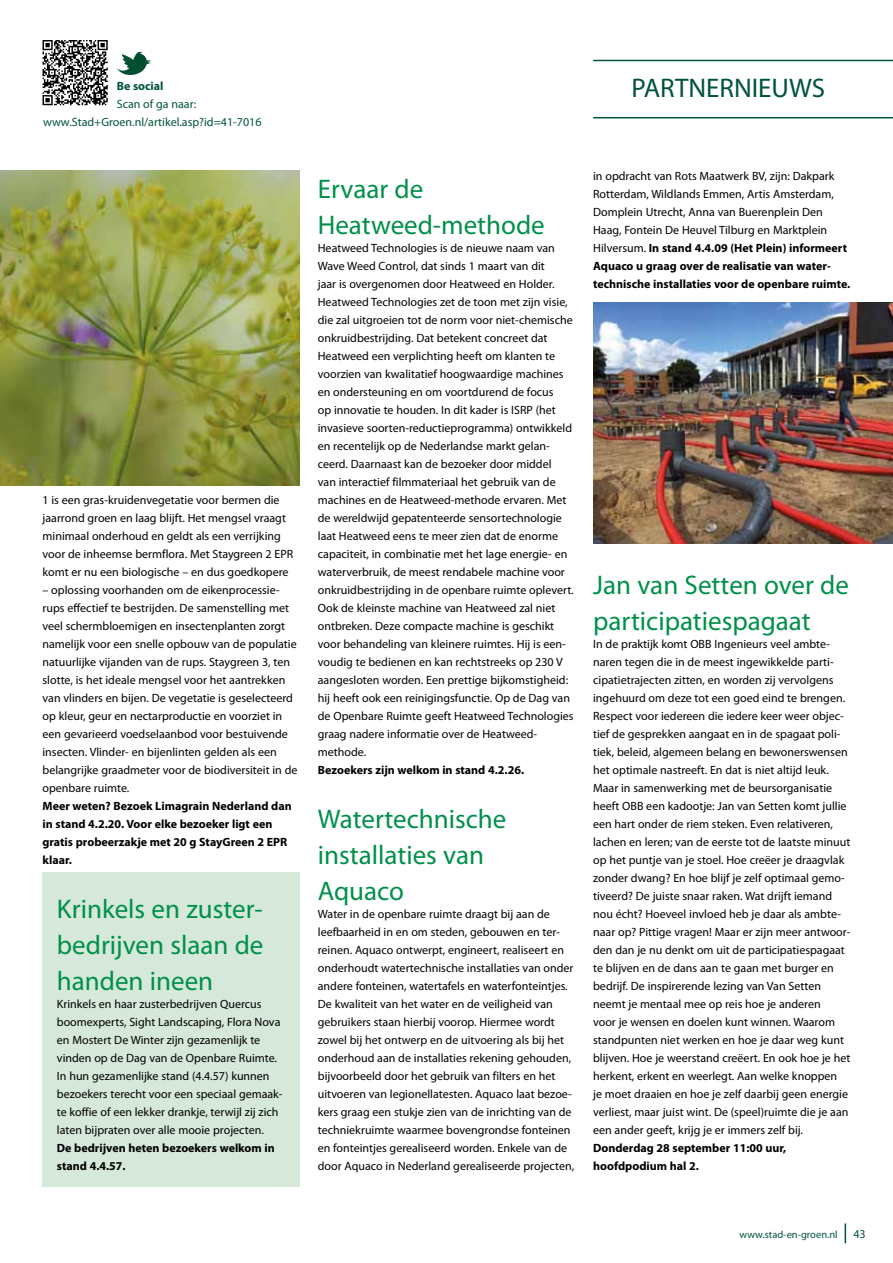
<style>
.page{position:relative;width:893px;height:1263px;background:#fff}
.page>*{position:absolute;margin:0;border:0;box-sizing:border-box;transform-origin:0 0}
.t1{font:27px/36px "Myriad Pro";color:#00904a}
.t2{font:27px "Myriad Pro";color:#00533d}
.t3{font:12px/18px "Myriad Pro";color:#000}
.t4{font:700 12px/18px "Myriad Pro";color:#000}
.t5{font:12px/18px "Myriad Pro";color:#00533d}
.t6{font:700 12px "Myriad Pro";color:#00533d}
.t7{font:10.5px "Myriad Pro";color:#00533d}
.s1{font-weight:700}
</style>
<div class="page">
<svg style="left:845px;top:1223px;width:1px;height:20px"></svg>
<hr style="left:593px;top:117px;width:300px;height:1px;background:#00533d">
<hr style="left:593px;top:60px;width:300px;height:1px;background:#00533d">
<div style="left:43px;top:872px;width:257px;height:315px;background:#d5e8da"></div>
<img style="left:0;top:170px;width:300px;height:315px">
<img style="left:593px;top:303px;width:300px;height:241px">
<svg style="left:43px;top:40px;width:65px;height:65px"></svg>
<svg style="left:117px;top:52px;width:34px;height:23px"></svg>
<p class="t6" style="left:117px;top:78px;width:48px">Be social</p>
<p class="t5" style="left:43px;top:95px;width:220px;text-indent:74px">Scan of ga naar: www.Stad+Groen.nl/artikel.asp?id=41-7016</p>
<p class="t3" style="left:43px;top:491px;width:252px">1 is een gras-kruidenvegetatie voor bermen die jaarrond groen en laag blijft. Het mengsel vraagt minimaal onderhoud en geldt als een verrijking voor de inheemse bermflora. Met Staygreen 2 EPR komt er nu een biologische – en dus goedkopere</p>
<p class="t3" style="left:43px;top:581px;width:256px">– oplossing voorhanden om de eikenprocessie&shy;rups effectief te bestrijden. De samenstelling met veel schermbloemigen en insectenplanten zorgt namelijk voor een snelle opbouw van de populatie natuurlijke vijanden van de rups. Staygreen 3, ten slotte, is het ideale mengsel voor het aantrekken van vlinders en bijen. De vegetatie is geselecteerd op kleur, geur en nectarproductie en voorziet in een gevarieerd voedselaanbod voor bestuivende insecten. Vlinder- en bijenlinten gelden als een belangrijke graadmeter voor de biodiversiteit in de openbare ruimte.</p>
<p class="t4" style="left:43px;top:797px;width:251px">Meer weten? Bezoek Limagrain Nederland dan in stand 4.2.20. Voor elke bezoeker ligt een gratis probeerzakje met 20 g StayGreen 2 EPR klaar.</p>
<h1 class="t1" style="left:57px;top:891px;width:208px;text-align:justify">Krinkels en zuster&shy;bedrijven slaan de handen ineen</h1>
<p class="t3" style="left:57px;top:995px;width:227px">Krinkels en haar zusterbedrijven Quercus boomexperts, Sight Landscaping, Flora Nova en Mostert De Winter zijn gezamenlijk te vinden op de Dag van de Openbare Ruimte.<br>In hun gezamenlijke stand (4.4.57) kunnen bezoekers terecht voor een speciaal gemaak&shy;te koffie of een lekker drankje, terwijl zij zich laten bijpraten over alle mooie projecten.</p>
<p class="t4" style="left:57px;top:1139px;width:219px">De bedrijven heten bezoekers welkom in stand 4.4.57.</p>
<h1 class="t2" style="left:632px;top:72px;width:195px">PARTNERNIEUWS</h1>
<h1 class="t1" style="left:318px;top:171px;width:228px">Ervaar de<br>Heatweed-methode</h1>
<p class="t3" style="left:318px;top:239px;width:257px">Heatweed Technologies is de nieuwe naam van Wave Weed Control, dat sinds 1 maart van dit<br>jaar is overgenomen door Heatweed en Holder.<br>Heatweed Technologies zet de toon met zijn visie, die zal uitgroeien tot de norm voor niet-chemische onkruidbestrijding. Dat betekent concreet dat Heatweed een verplichting heeft om klanten te voorzien van kwalitatief hoogwaardige machines en ondersteuning en om voortdurend de focus<br>op innovatie te houden. In dit kader is ISRP (het invasieve soorten-reductieprogramma) ontwikkeld en recentelijk op de Nederlandse markt gelan&shy;ceerd. Daarnaast kan de bezoeker door middel<br>van interactief filmmateriaal het gebruik van de machines en de Heatweed-methode ervaren. Met de wereldwijd gepatenteerde sensortechnologie laat Heatweed eens te meer zien dat de enorme capaciteit, in combinatie met het lage energie- en waterverbruik, de meest rendabele machine voor onkruidbestrijding in de openbare ruimte oplevert.<br>Ook de kleinste machine van Heatweed zal niet ontbreken. Deze compacte machine is geschikt voor behandeling van kleinere ruimtes. Hij is een&shy;voudig te bedienen en kan rechtstreeks op 230 V aangesloten worden. Een prettige bijkomstigheid: hij heeft ook een reinigingsfunctie. Op de Dag van de Openbare Ruimte geeft Heatweed Technologies graag nadere informatie over de Heatweed&shy;methode.</p>
<p class="t4" style="left:318px;top:761px;width:208px">Bezoekers zijn welkom in stand 4.2.26.</p>
<h1 class="t1" style="left:318px;top:801px;width:190px">Watertechnische installaties van<br>Aquaco</h1>
<p class="t3" style="left:318px;top:905px;width:258px">Water in de openbare ruimte draagt bij aan de leefbaarheid in en om steden, gebouwen en ter&shy;reinen. Aquaco ontwerpt, engineert, realiseert en onderhoudt watertechnische installaties van onder andere fonteinen, watertafels en waterfonteintjes.<br>De kwaliteit van het water en de veiligheid van gebruikers staan hierbij voorop. Hiermee wordt zowel bij het ontwerp en de uitvoering als bij het onderhoud aan de installaties rekening gehouden, bijvoorbeeld door het gebruik van filters en het uitvoeren van legionellatesten. Aquaco laat bezoe&shy;kers graag een stukje zien van de inrichting van de techniekruimte waarmee bovengrondse fonteinen en fonteintjes gerealiseerd worden. Enkele van de door Aquaco in Nederland gerealiseerde projecten,</p>
<p class="t3" style="left:593px;top:167px;width:259px">in opdracht van Rots Maatwerk BV, zijn: Dakpark Rotterdam, Wildlands Emmen, Artis Amsterdam, Domplein Utrecht, Anna van Buerenplein Den Haag, Fontein De Heuvel Tilburg en Marktplein Hilversum. <span class="s1">In stand 4.4.09 (Het Plein) informeert Aquaco u graag over de realisatie van water&shy;technische installaties voor de openbare ruimte.</span></p>
<h1 class="t1" style="left:593px;top:567px;width:257px">Jan van Setten over de participatiespagaat</h1>
<p class="t3" style="left:593px;top:635px;width:259px">In de praktijk komt OBB Ingenieurs veel ambte&shy;naren tegen die in de meest ingewikkelde parti&shy;cipatietrajecten zitten, en worden zij vervolgens ingehuurd om deze tot een goed eind te brengen.<br>Respect voor iedereen die iedere keer weer objec&shy;tief de gesprekken aangaat en in de spagaat poli&shy;tiek, beleid, algemeen belang en bewonerswensen het optimale nastreeft. En dat is niet altijd leuk.<br>Maar in samenwerking met de beursorganisatie heeft OBB een kadootje: Jan van Setten komt jullie een hart onder de riem steken. Even relativeren, lachen en leren; van de eerste tot de laatste minuut op het puntje van je stoel. Hoe creëer je draagvlak zonder dwang? En hoe blijf je zelf optimaal gemo&shy;tiveerd? De juiste snaar raken. Wat drijft iemand nou écht? Hoeveel invloed heb je daar als ambte&shy;naar op? Pittige vragen! Maar er zijn meer antwoor&shy;den dan je nu denkt om uit de participatiespagaat te blijven en de dans aan te gaan met burger en bedrijf. De inspirerende lezing van Van Setten neemt je mentaal mee op reis hoe je anderen<br>voor je wensen en doelen kunt winnen. Waarom standpunten niet werken en hoe je daar weg kunt blijven. Hoe je weerstand creëert. En ook hoe je het herkent, erkent en weerlegt. Aan welke knoppen<br>je moet draaien en hoe je zelf daarbij geen energie verliest, maar juist wint. De (speel)ruimte die je aan een ander geeft, krijg je er immers zelf bij.</p>
<p class="t4" style="left:593px;top:1139px;width:195px">Donderdag 28 september 11:00 uur, hoofdpodium hal 2.</p>
<p class="t7" style="left:739px;top:1228px;width:100px">www.stad-en-groen.nl</p>
<p class="t5" style="left:853px;top:1224px;width:14px">43</p>
</div>
